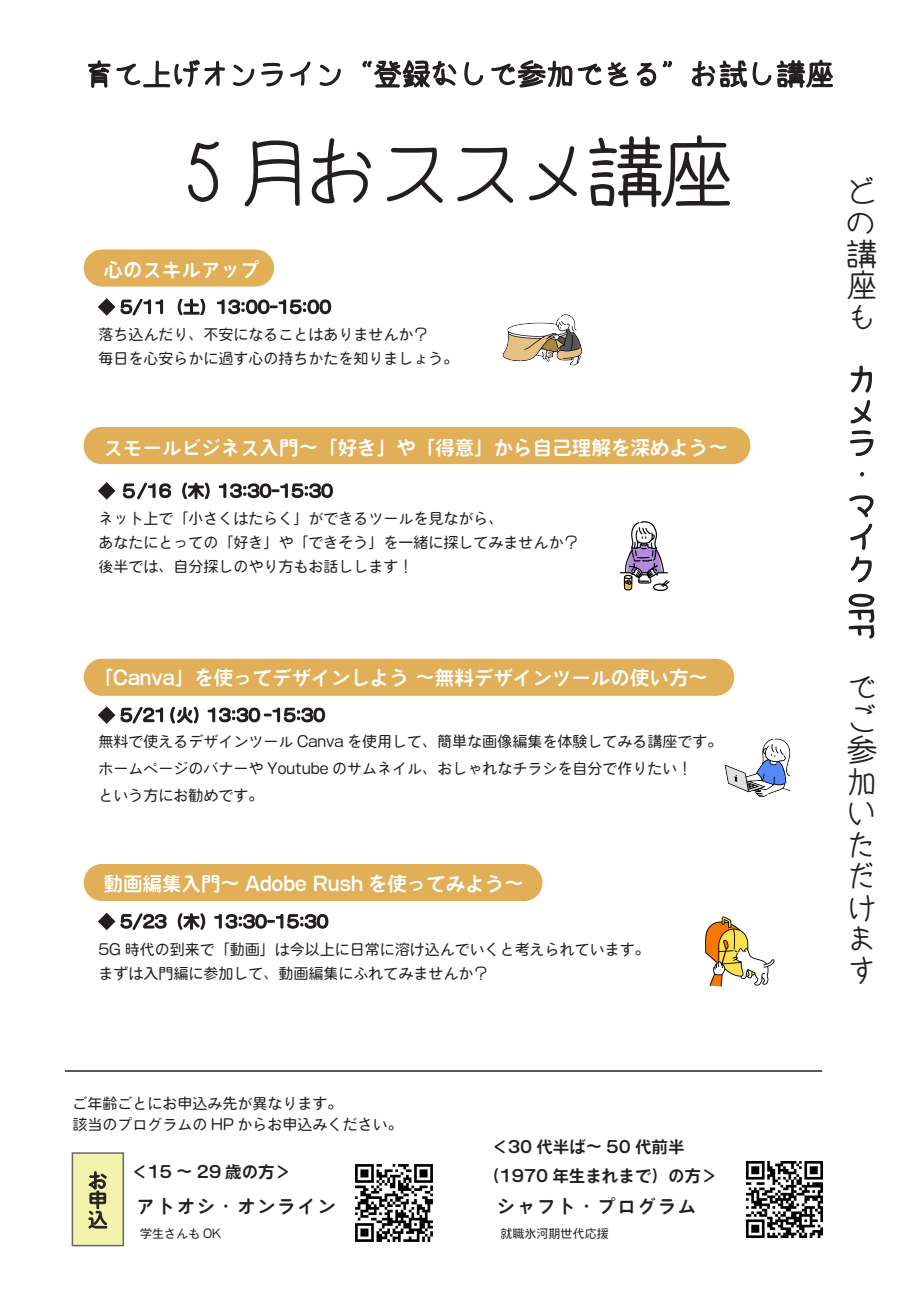
<style>
.page{position:relative;width:919px;height:1289px;background:#fff}
.page>*{position:absolute;margin:0;border:0;box-sizing:border-box;transform-origin:0 0}
.t1{font:78.15px "Yuzu Pop A M Regular";letter-spacing:-.1em;color:#231f20}
.t2{font:31.5px/31.5px "Yuzu Pop A M Regular";color:#231f20}
.t3{font:28.8px "Yuzu Pop A M Regular";color:#231f20}
.t4{font:19.5px "VDL V7 Maru Gothic Bold";color:#fff}
.t5{font:19.5px/19.5px "VDL V7 Maru Gothic Medium";color:#231f20;text-align:justify}
.t6{font:18.3px "VDL V7 Maru Gothic Bold";letter-spacing:.1em;color:#231f20}
.t7{font:16.5px/28.5px "VDL V7 Maru Gothic Bold";color:#231f20}
.t8{font:15px/24px "VDL V7 Maru Gothic Medium";color:#231f20}
.t9{font:12px "VDL V7 Maru Gothic Medium";color:#231f20}
</style>
<div class="page">
<svg style="left:88px;top:59px;width:137px;height:29px"></svg>
<svg style="left:233px;top:62px;width:50px;height:25px"></svg>
<svg style="left:290px;top:61px;width:21px;height:25px"></svg>
<svg style="left:319px;top:64px;width:22px;height:22px"></svg>
<svg style="left:362px;top:60px;width:95px;height:28px"></svg>
<svg style="left:464px;top:62px;width:20px;height:24px"></svg>
<svg style="left:491px;top:60px;width:137px;height:28px"></svg>
<svg style="left:636px;top:62px;width:20px;height:25px"></svg>
<svg style="left:662px;top:61px;width:11px;height:7px"></svg>
<svg style="left:691px;top:59px;width:142px;height:29px"></svg>
<svg style="left:72px;top:1152px;width:52px;height:94px;fill:#f4f3ab"></svg>
<svg style="left:88px;top:1171px;width:19px;height:57px"></svg>
<div style="left:84px;top:427px;width:666px;height:37px;background:#e1af58;border-radius:18px"></div>
<svg style="left:98px;top:482px;width:18px;height:18px"></svg>
<svg style="left:122px;top:464px;width:50px;height:36px"></svg>
<svg style="left:182px;top:482px;width:28px;height:18px"></svg>
<svg style="left:218px;top:464px;width:115px;height:35px"></svg>
<img style="left:502px;top:314px;width:81px;height:52px">
<svg style="left:850px;top:365px;width:22px;height:28px"></svg>
<svg style="left:850px;top:400px;width:24px;height:56px"></svg>
<svg style="left:860px;top:472px;width:3px;height:5px"></svg>
<svg style="left:849px;top:495px;width:24px;height:88px"></svg>
<svg style="left:848px;top:593px;width:27px;height:46px"></svg>
<hr style="left:65px;top:1070px;width:757px;height:1px;background:#231f20">
<img style="left:746px;top:1161px;width:77px;height:77px">
<img style="left:355px;top:1164px;width:78px;height:78px">
<img style="left:620px;top:521px;width:50px;height:71px">
<div style="left:84px;top:658px;width:650px;height:37px;background:#e1af58;border-radius:19px"></div>
<svg style="left:97px;top:694px;width:102px;height:30px"></svg>
<svg style="left:207px;top:695px;width:119px;height:28px"></svg>
<img style="left:705px;top:916px;width:70px;height:71px">
<img style="left:724px;top:738px;width:67px;height:60px">
<svg style="left:97px;top:285px;width:67px;height:31px"></svg>
<svg style="left:177px;top:298px;width:29px;height:18px"></svg>
<svg style="left:216px;top:278px;width:116px;height:37px"></svg>
<div style="left:84px;top:249px;width:190px;height:37px;background:#e1af58;border-radius:19px"></div>
<svg style="left:97px;top:900px;width:70px;height:31px"></svg>
<svg style="left:177px;top:913px;width:29px;height:17px"></svg>
<svg style="left:213px;top:901px;width:116px;height:28px"></svg>
<div style="left:84px;top:864px;width:458px;height:37px;background:#e1af58;border-radius:18px"></div>
<h3 class="t3" style="left:85px;top:59px;width:751px">育て上げオンライン “登録なしで参加できる”お試し講座</h3>
<h1 class="t1" style="left:184px;top:132px;width:553px">5 月おススメ講座</h1>
<h3 class="t4" style="left:103px;top:256px;width:157px">心のスキルアップ</h3>
<p class="t8" style="left:98px;top:322px;width:361px">落ち込んだり、不安になることはありませんか？<br>毎日を心安らかに過す心の持ちかたを知りましょう。</p>
<h3 class="t4" style="left:103px;top:434px;width:626px">スモールビジネス入門～「好き」や「得意」から自己理解を深めよう～</h3>
<p class="t8" style="left:98px;top:505px;width:481px">ネット上で「小さくはたらく」ができるツールを見ながら、<br>あなたにとっての「好き」や「できそう」を一緒に探してみませんか？後半では、自分探しのやり方もお話しします！</p>
<h3 class="t4" style="left:94px;top:664px;width:615px">「Canva」を使ってデザインしよう ～無料デザインツールの使い方～</h3>
<p class="t8" style="left:98px;top:727px;width:625px;line-height:27px">無料で使えるデザインツール Canva を使用して、簡単な画像編集を体験してみる講座です。ホームページのバナーや Youtube のサムネイル、おしゃれなチラシを自分で作りたい！<br>という方にお勧めです。</p>
<h3 class="t4" style="left:103px;top:870px;width:422px">動画編集入門～ Adobe Rush を使ってみよう～</h3>
<p class="t8" style="left:98px;top:936px;width:553px">5G 時代の到来で「動画」は今以上に日常に溶け込んでいくと考えられています。まずは入門編に参加して、動画編集にふれてみませんか？　　</p>
<p class="t8" style="left:72px;top:1091px;width:332px;line-height:21px">ご年齢ごとにお申込み先が異なります。<br>該当のプログラムの HP からお申込みください。</p>
<h3 class="t5" style="left:88px;top:1169px;width:20px">お申込</h3>
<p class="t7" style="left:131px;top:1156px;width:161px">＜15 ～ 29 歳の方＞</p>
<p class="t6" style="left:136px;top:1193px;width:201px">アトオシ・オンライン</p>
<p class="t7" style="left:483px;top:1131px;width:236px;text-indent:8px">＜30 代半ば～ 50 代前半（1970 年生まれまで）の方＞</p>
<p class="t6" style="left:497px;top:1193px;width:201px">シャフト・プログラム</p>
<p class="t9" style="left:140px;top:1225px;width:83px">学生さんも OK</p>
<p class="t9" style="left:500px;top:1225px;width:109px">就職氷河期世代応援</p>
<h2 class="t2" style="left:846px;top:174px;width:49px;line-height:32.1px">どの講座も、</h2>
<h2 class="t2" style="left:846px;top:364px;width:28px">カメラ・マイク</h2>
<h2 class="t2" style="left:877px;top:592px;width:49px;rotate:90deg">OFF</h2>
<h2 class="t2" style="left:846px;top:670px;width:32px">でご参加いただけます</h2>
</div>
